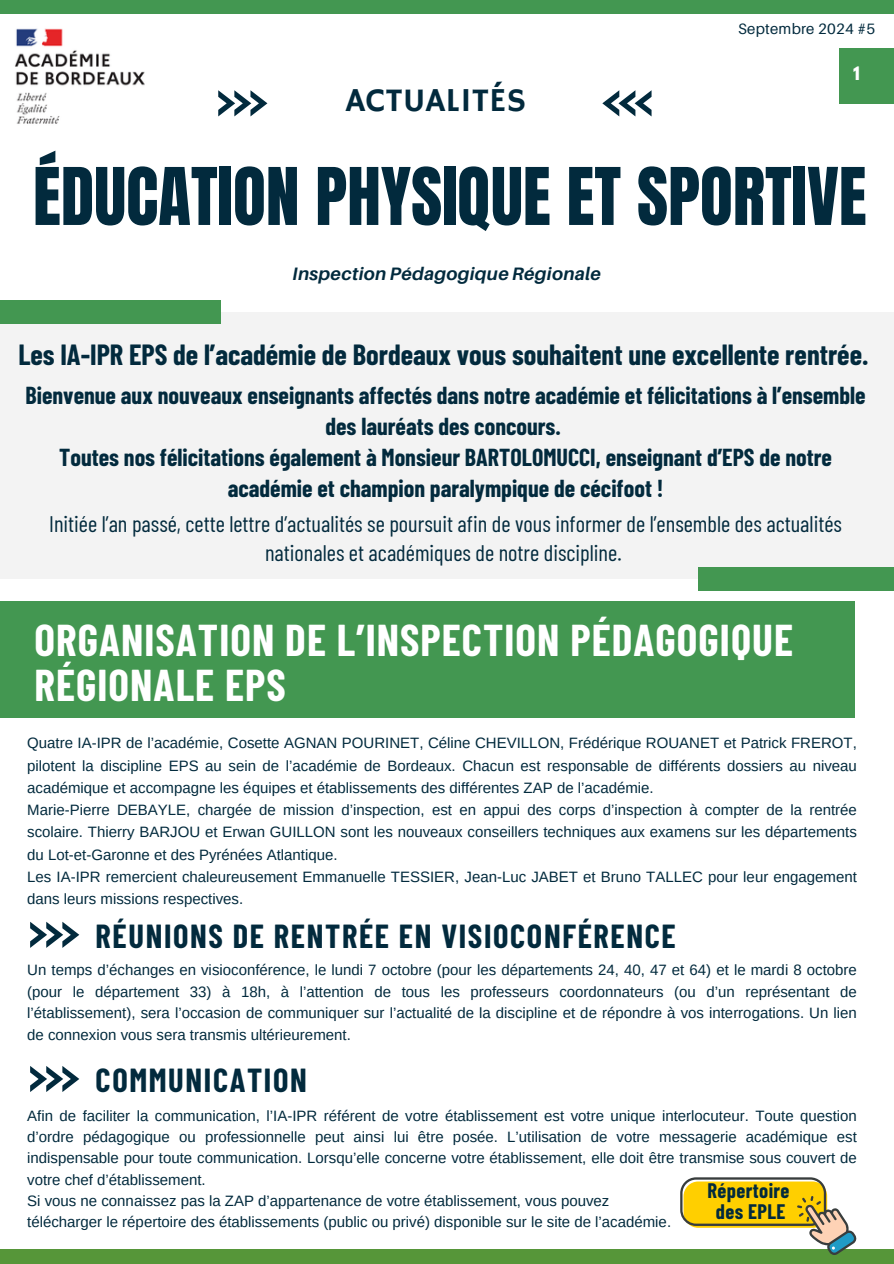
<style>
.page{position:relative;width:894px;height:1264px;background:#fff}
.page>*{position:absolute;margin:0;border:0;box-sizing:border-box;transform-origin:0 0}
.t1{font:67.5px "Anton";color:#022a3d}
.t2{font:700 43.5px/45px "Barlow Condensed";letter-spacing:.025em;color:#fff}
.t3{font:33.3px "Hammersmith One";letter-spacing:.02em;color:#022a3d}
.t4{font:700 32.55px "Barlow Condensed";letter-spacing:.05em;color:#022a3d}
.t5{font:700 28.5px "Barlow Condensed";color:#022a3d}
.t6{font:700 24px/31.2px "Barlow Condensed";color:#022a3d;text-align:center}
.t7{font:22.5px/29px "Barlow Condensed";color:#022a3d;text-align:center}
.t8{font:700 20.55px "Barlow Condensed";letter-spacing:.02em;color:#022a3d}
.t9{font:italic 700 18px "Aileron";letter-spacing:.015em;color:#022a3d}
.t10{font:700 16.5px "League Spartan";color:#fff}
.t11{font:15px/21.3px "Arimo";color:#022a3d;text-align:justify}
.t12{font:15px "Aileron";letter-spacing:.015em;color:#022a3d}
</style>
<div class="page">
<div style="left:0;top:601px;width:854px;height:116px;background:#439751"></div>
<div style="left:0;top:312px;width:893px;height:267px;background:#f3f3f3"></div>
<div style="left:0;top:300px;width:220px;height:24px;background:#439751"></div>
<div style="left:698px;top:567px;width:195px;height:23px;background:#439751"></div>
<svg style="left:218px;top:90px;width:49px;height:26px"></svg>
<svg style="left:602px;top:90px;width:49px;height:26px"></svg>
<div style="left:0;top:1249px;width:893px;height:14px;background:#569639"></div>
<img style="left:15px;top:28px;width:130px;height:96px">
<div style="left:0;top:0;width:893px;height:13px;background:#439751"></div>
<div style="left:839px;top:48px;width:54px;height:55px;background:#439751"></div>
<svg style="left:30px;top:1066px;width:49px;height:25px"></svg>
<svg style="left:680px;top:1177px;width:176px;height:77px"></svg>
<svg style="left:30px;top:921px;width:49px;height:26px"></svg>
<h6 class="t12" style="left:738px;top:19px;width:138px">Septembre 2024 #5</h6>
<p class="t10" style="left:852px;top:65px;width:8px">1</p>
<h4 class="t3" style="left:346px;top:81px;width:182px">ACTUALITÉS</h4>
<p class="t1" style="left:33px;top:148px;width:834px">ÉDUCATION PHYSIQUE ET SPORTIVE</p>
<p class="t9" style="left:292px;top:262px;width:310px">Inspection Pédagogique Régionale</p>
<h1 class="t5" style="left:18px;top:337px;width:851px">Les IA-IPR EPS de l’académie de Bordeaux vous souhaitent une excellente rentrée.</h1>
<p class="t6" style="left:25px;top:378px;width:841px">Bienvenue aux nouveaux enseignants affectés dans notre académie et félicitations à l’ensemble des lauréats des concours.<br>Toutes nos félicitations également à Monsieur BARTOLOMUCCI, enseignant d’EPS de notre académie et champion paralympique de cécifoot !</p>
<h5 class="t7" style="left:49px;top:508px;width:794px">Initiée l’an passé, cette lettre d’actualités se poursuit afin de vous informer de l’ensemble des actualités nationales et académiques de notre discipline.</h5>
<p class="t2" style="left:35px;top:616px;width:759px">ORGANISATION DE L’INSPECTION PÉDAGOGIQUE<br>RÉGIONALE EPS</p>
<p class="t11" style="left:27px;top:732px;width:831px;line-height:22.2px">Quatre IA-IPR de l’académie, Cosette AGNAN POURINET, Céline CHEVILLON, Frédérique ROUANET et Patrick FREROT, pilotent la discipline EPS au sein de l’académie de Bordeaux. Chacun est responsable de différents dossiers au niveau académique et accompagne les équipes et établissements des différentes ZAP de l’académie.</p>
<h2 class="t11" style="left:27px;top:798px;width:831px;line-height:22.2px">Marie-Pierre DEBAYLE, chargée de mission d’inspection, est en appui des corps d’inspection à compter de la rentrée scolaire. Thierry BARJOU et Erwan GUILLON sont les nouveaux conseillers techniques aux examens sur les départements du Lot-et-Garonne et des Pyrénées Atlantique.</h2>
<p class="t11" style="left:27px;top:865px;width:831px;line-height:22.2px">Les IA-IPR remercient chaleureusement Emmanuelle TESSIER, Jean-Luc JABET et Bruno TALLEC pour leur engagement dans leurs missions respectives.</p>
<h3 class="t4" style="left:96px;top:915px;width:581px">RÉUNIONS DE RENTRÉE EN VISIOCONFÉRENCE</h3>
<p class="t11" style="left:27px;top:959px;width:831px">Un temps d’échanges en visioconférence, le lundi 7 octobre (pour les départements 24, 40, 47 et 64) et le mardi 8 octobre (pour le département 33) à 18h, à l’attention de tous les professeurs coordonnateurs (ou d’un représentant de l’établissement), sera l’occasion de communiquer sur l’actualité de la discipline et de répondre à vos interrogations. Un lien de connexion vous sera transmis ultérieurement.</p>
<p class="t4" style="left:96px;top:1059px;width:213px">COMMUNICATION</p>
<p class="t11" style="left:27px;top:1104px;width:831px">Afin de faciliter la communication, l’IA-IPR référent de votre établissement est votre unique interlocuteur. Toute question d’ordre pédagogique ou professionnelle peut ainsi lui être posée. L’utilisation de votre messagerie académique est indispensable pour toute communication. Lorsqu’elle concerne votre établissement, elle doit être transmise sous couvert de votre chef d’établissement.</p>
<p class="t11" style="left:27px;top:1190px;width:583px">Si vous ne connaissez pas la ZAP d’appartenance de votre établissement, vous pouvez</p>
<h3 class="t11" style="left:27px;top:1211px;width:645px">télécharger le répertoire des établissements (public ou privé) disponible sur le site de l’académie.</h3>
<p class="t8" style="left:707px;top:1177px;width:84px">Répertoire</p>
<p class="t8" style="left:715px;top:1198px;width:71px">des EPLE</p>
</div>
